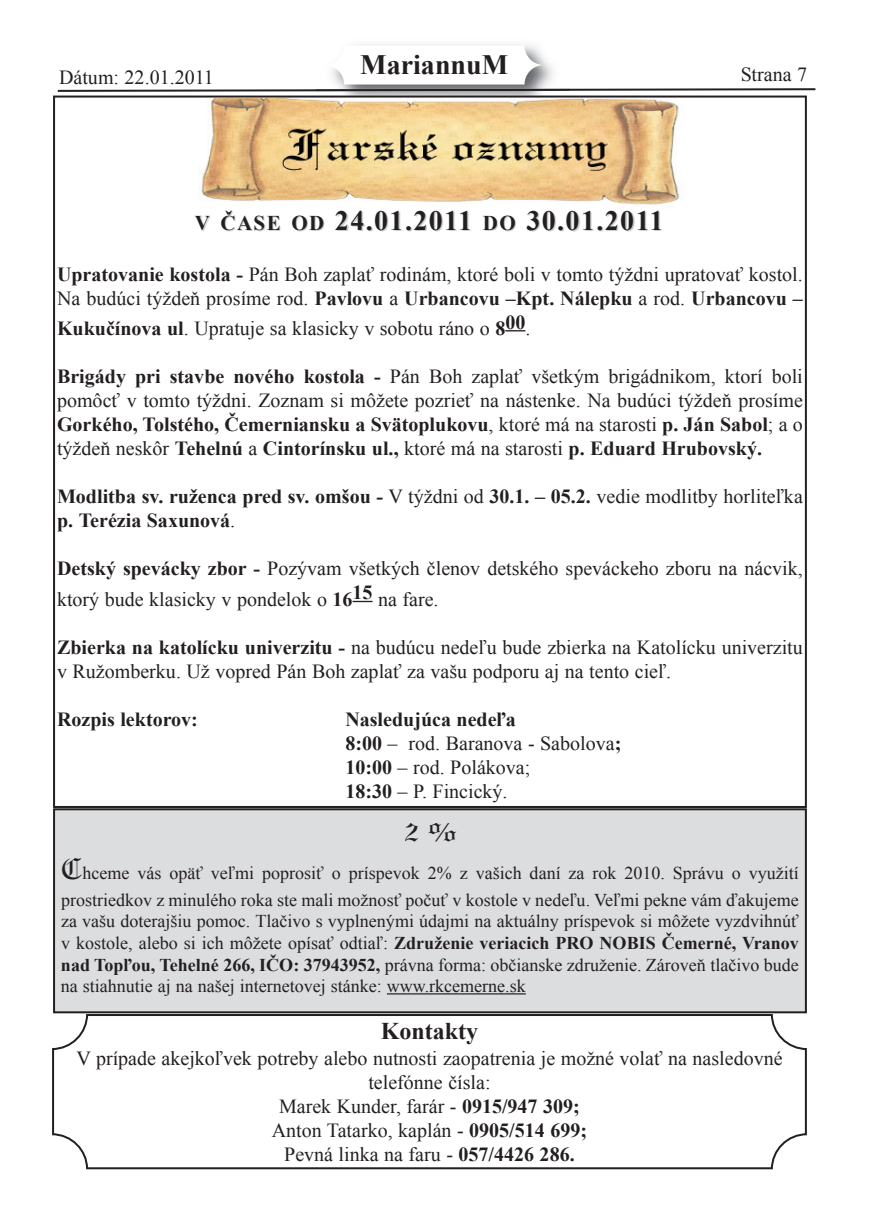
<style>
.page{position:relative;width:876px;height:1227px;background:#fff}
.page>*{position:absolute;margin:0;border:0;box-sizing:border-box;transform-origin:0 0}
.t1{font:32px "Lincoln";color:#231f20}
.t2{font:700 28px "Times New Roman";letter-spacing:.05em;color:#231f20}
.t3{font:700 24px "Times New Roman";color:#231f20}
.t4{font:20px/24px "Times New Roman";color:#231f20}
.t5{font:700 20px/24px "Times New Roman";color:#231f20}
.t6{font:18px/21.6px "Times New Roman";color:#231f20}
.s1{font-size:21px;color:#ccc}
.s2{font-size:21px}
.s3{font-weight:700}
.s4{font-weight:400}
.s5{font-family:"Lincoln";font-size:32px}
</style>
<div class="page">
<svg style="left:57px;top:88px;width:759px;height:4px"></svg>
<img style="left:315px;top:44px;width:254px;height:52px">
<div style="left:324px;top:46px;width:219px;height:38px;background:#fff;border-radius:20px"></div>
<svg style="left:505px;top:330px;width:20px;height:1px"></svg>
<svg style="left:352px;top:601px;width:20px;height:1px"></svg>
<img style="left:201px;top:98px;width:479px;height:107px">
<svg style="left:52px;top:1014px;width:754px;height:155px"></svg>
<div style="left:55px;top:810px;width:749px;height:201px;background:#dcdddf"></div>
<div style="left:53px;top:808px;width:753px;height:205px;border:2px solid #231f20"></div>
<hr style="left:387px;top:993px;width:138px;height:1px;background:#231f20">
<p class="t4" style="left:59px;top:65px;width:156px">Dátum: 22.01.2011</p>
<h2 class="t2" style="left:360px;top:49px;width:149px">MariannuM</h2>
<p class="t4" style="left:740px;top:62px;width:68px">Strana 7</p>
<h2 class="t2" style="left:196px;top:205px;width:469px"><span class="s1">V ČA</span><span class="s2">S</span><span class="s1">E OD</span> 24.01.2011 <span class="s1">DO</span> 30.01.2011</h2>
<p class="t4" style="left:57px;top:262px;width:747px"><span class="s3">upratovanie kostola -</span> Pán Boh zaplať rodinám, ktoré boli v tomto týždni upratovať kostol.<br>Na budúci týždeň prosíme rod. <span class="s3">Pavlovu</span> a <span class="s3">urbancovu –kpt. nálepku</span> a rod. <span class="s3">urbancovu –</span></p>
<p class="t4" style="left:57px;top:317px;width:474px"><span class="s3">kukučínova ul</span>. Upratuje sa klasicky v sobotu ráno o <span class="s3">8</span><sup>00</sup>.</p>
<p class="t4" style="left:57px;top:365px;width:747px;text-align:justify"><span class="s3">Brigády pri stavbe nového kostola -</span> Pán Boh zaplať všetkým brigádnikom, ktorí boli pomôcť v tomto týždni. Zoznam si môžete pozrieť na nástenke. Na budúci týždeň prosíme <span class="s3">gorkého, tolstého, Čemerniansku a Svätoplukovu</span>, ktoré má na starosti <span class="s3">p. Ján Sabol</span>; a o týždeň neskôr <span class="s3">tehelnú</span> a <span class="s3">cintorínsku ul.,</span> ktoré má na starosti <span class="s3">p. Eduard Hrubovský.</span></p>
<p class="t5" style="left:57px;top:485px;width:747px">Modlitba sv. ruženca pred sv. omšou - <span class="s4">V týždni od</span> 30.1. – 05.2. <span class="s4">vedie modlitby horliteľka </span>p. terézia Saxunová<span class="s4">.</span></p>
<p class="t4" style="left:57px;top:553px;width:747px;line-height:30.6px"><span class="s3">Detský spevácky zbor -</span> Pozývam všetkých členov detského speváckeho zboru na nácvik, ktorý bude klasicky v pondelok o <span class="s3">16</span><sup>15</sup> na fare.</p>
<p class="t4" style="left:57px;top:635px;width:747px"><span class="s3">Zbierka na katolícku univerzitu -</span> na budúcu nedeľu bude zbierka na Katolícku univerzitu v Ružomberku. Už vopred Pán Boh zaplať za vašu podporu aj na tento cieľ.</p>
<p class="t5" style="left:57px;top:707px;width:142px">rozpis lektorov:</p>
<p class="t4" style="left:345px;top:707px;width:277px"><span class="s3">nasledujúca nedeľa<br>8:00</span> – rod. Baranova - Sabolova<span class="s3">;<br>10:00</span> – rod. Polákova;<br><span class="s3">18:30</span> – P. Fincický.</p>
<h1 class="t1" style="left:404px;top:813px;width:53px">2 %</h1>
<p class="t6" style="left:61px;top:859px;width:739px;line-height:26.6px"><span class="s5">C</span>hceme vás opäť veľmi poprosiť o príspevok 2% z vašich daní za rok 2010. Správu o využití prostriedkov z minulého roka ste mali možnosť počuť v kostole v nedeľu. Veľmi pekne vám ďakujeme</p>
<p class="t6" style="left:61px;top:910px;width:739px;text-align:justify">za vašu doterajšiu pomoc. Tlačivo s vyplnenými údajmi na aktuálny príspevok si môžete vyzdvihnúť v kostole, alebo si ich môžete opísať odtiaľ: <span class="s3">Združenie veriacich PrO nOBiS Čemerné, Vranov nad topľou, tehelné 266, iČO: 37943952,</span> právna forma: občianske združenie. Zároveň tlačivo bude na stiahnutie aj na našej internetovej stánke: www.rkcemerne.sk</p>
<p class="t3" style="left:380px;top:1017px;width:99px">kontakty</p>
<p class="t4" style="left:76px;top:1046px;width:707px;text-align:center">V prípade akejkoľvek potreby alebo nutnosti zaopatrenia je možné volať na nasledovné telefónne čísla:<br>Marek Kunder, farár - <span class="s3">0915/947 309;<br></span>Anton Tatarko, kaplán - <span class="s3">0905/514 699;<br></span>Pevná linka na faru - <span class="s3">057/4426 286.</span></p>
</div>
